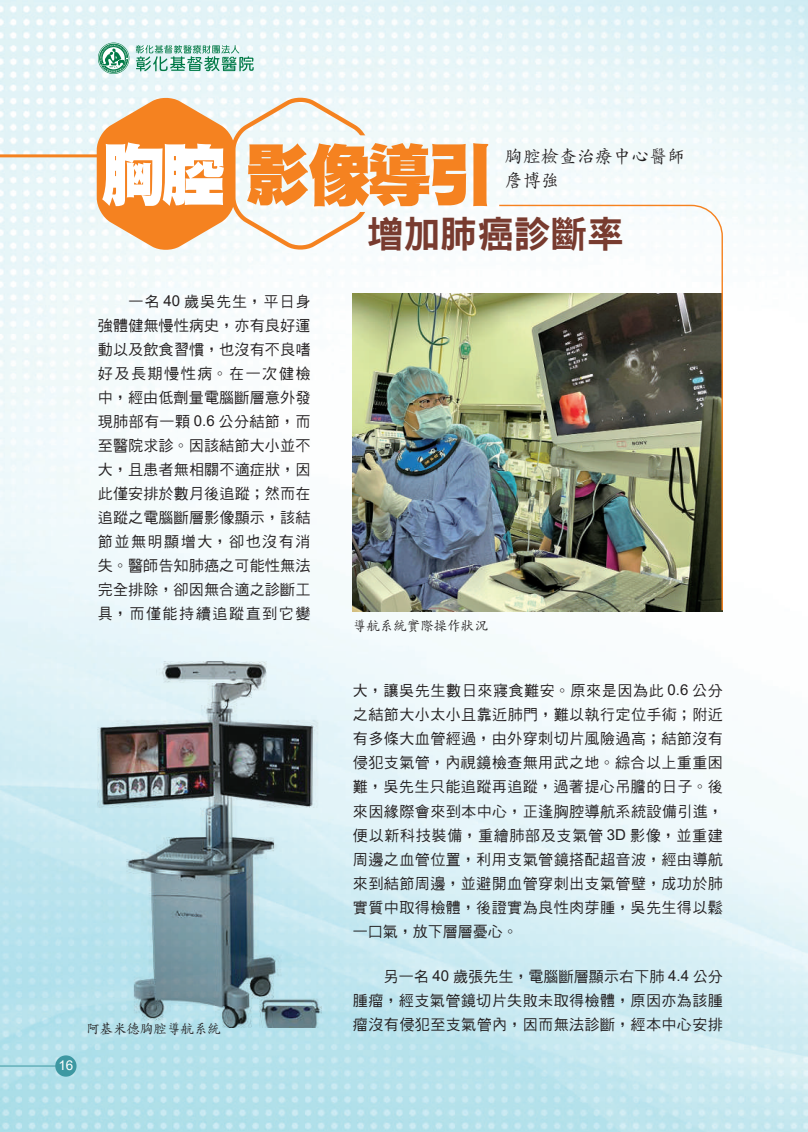
<style>
.page{position:relative;width:808px;height:1132px;background:#fff}
.page>*{position:absolute;margin:0;border:0;box-sizing:border-box;transform-origin:0 0}
.t1{font:67.5px "DF Hei UB HKP BF";letter-spacing:-.05em;color:#f58220;scale:.95 1}
.t2{font:37.5px "DFN Hei XB HKP BF";color:#783b2f}
.t3{font:500 18px/24px "Zen Kai";color:#231f20}
.t4{font:15px/24px "DF Hei Md HKP BF";letter-spacing:.03em;color:#231f20;text-align:justify}
.t5{font:500 13.5px "Zen Kai";color:#231f20}
.t6{font:13.5px "Arial";color:#fff}
.s1{color:#fff}
.s2{font-family:"Arial"}
</style>
<div class="page">
<img style="left:0;top:0;width:807px;height:1131px">
<img style="left:353px;top:293px;width:145px;height:318px">
<img style="left:98px;top:660px;width:223px;height:367px">
<hr style="left:0;top:154px;width:100px;height:3px;background:#f58220">
<svg style="left:95px;top:93px;width:276px;height:161px"></svg>
<img style="left:498px;top:204px;width:226px;height:407px">
<div style="left:55px;top:1054px;width:22px;height:22px;background:#3d98a2;border-radius:50%"></div>
<hr style="left:0;top:1065px;width:63px;height:1px;background:#3d98a2">
<svg style="left:136px;top:45px;width:118px;height:26px;background:#9acbbc"></svg>
<svg style="left:98px;top:43px;width:31px;height:31px"></svg>
<svg style="left:98px;top:43px;width:31px;height:30px"></svg>
<svg style="left:99px;top:44px;width:29px;height:29px"></svg>
<svg style="left:100px;top:45px;width:27px;height:27px"></svg>
<h1 class="t1" style="left:101px;top:141px;width:414px"><span class="s1">胸腔</span>影像導引</h1>
<p class="t3" style="left:505px;top:145px;width:181px">胸腔檢查治療中心醫師詹博強</p>
<p class="t4" style="left:98px;top:289px;width:214px;text-indent:31px">一名 <span class="s2">40</span> 歲吳先生，平日身強體健無慢性病史，亦有良好運動以及飲食習慣，也沒有不良嗜好及長期慢性病。在一次健檢中，經由低劑量電腦斷層意外發現肺部有一顆 <span class="s2">0.6</span> 公分結節，而至醫院求診。因該結節大小並不大，且患者無相關不適症狀，因此僅安排於數月後追蹤；然而在追蹤之電腦斷層影像顯示，該結節並無明顯增大，卻也沒有消失。醫師告知肺癌之可能性無法完全排除，卻因無合適之診斷工具，而僅能持續追蹤直到它變</p>
<h2 class="t2" style="left:367px;top:215px;width:259px">增加肺癌診斷率</h2>
<p class="t5" style="left:353px;top:619px;width:136px">導航系統實際操作狀況</p>
<p class="t6" style="left:58px;top:1056px;width:17px">16</p>
<p class="t5" style="left:86px;top:1022px;width:136px">阿基米德胸腔導航系統</p>
<p class="t4" style="left:353px;top:679px;width:371px">大，讓吳先生數日來寢食難安。原來是因為此 <span class="s2">0.6</span> 公分之結節大小太小且靠近肺門，難以執行定位手術；附近有多條大血管經過，由外穿刺切片風險過高；結節沒有侵犯支氣管，內視鏡檢查無用武之地。綜合以上重重困難，吳先生只能追蹤再追蹤，過著提心吊膽的日子。後來因緣際會來到本中心，正逢胸腔導航系統設備引進，便以新科技裝備，重繪肺部及支氣管 <span class="s2">3D</span> 影像，並重建周邊之血管位置，利用支氣管鏡搭配超音波，經由導航來到結節周邊，並避開血管穿刺出支氣管壁，成功於肺實質中取得檢體，後證實為良性肉芽腫，吳先生得以鬆一口氣，放下層層憂心。</p>
<p class="t4" style="left:353px;top:964px;width:371px;text-indent:31px">另一名 <span class="s2">40</span> 歲張先生，電腦斷層顯示右下肺 <span class="s2">4.4</span> 公分腫瘤，經支氣管鏡切片失敗未取得檢體，原因亦為該腫瘤沒有侵犯至支氣管內，因而無法診斷，經本中心安排</p>
</div>
